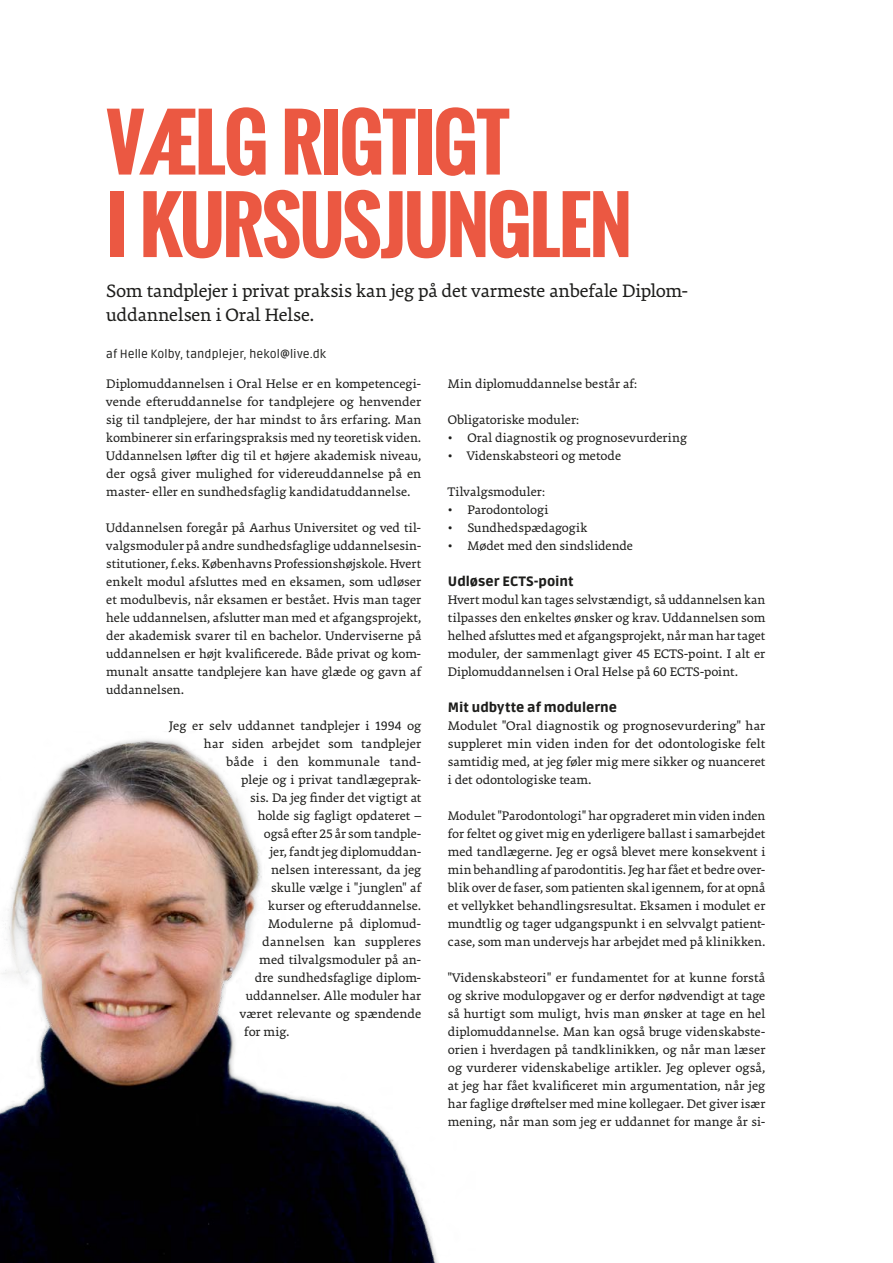
<style>
.page{position:relative;width:893px;height:1263px;background:#fff}
.page>*{position:absolute;margin:0;border:0;box-sizing:border-box;transform-origin:0 0}
.t1{font:700 75px/82.5px "Oswald";letter-spacing:-.03em;color:#eb5842}
.t2{font:19.5px/24px "Premiera";letter-spacing:-.01em;color:#1d1d1b}
.t3{font:13.5px/18px "Premiera";color:#1d1d1b;text-align:justify}
.t4{font:900 13.5px "Ruda";color:#1d1d1b}
.t5{font:12px "Ruda";letter-spacing:.01em;color:#1d1d1b}
</style>
<div class="page">
<img style="left:0;top:739px;width:439px;height:524px">
<h1 class="t1" style="left:106px;top:102px;width:527px">VÆLG RIGTIGT<br>I KURSUSJUNGLEN</h1>
<h2 class="t2" style="left:106px;top:279px;width:584px">Som tandplejer i privat praksis kan jeg på det varmeste anbefale Diplom&shy;uddannelsen i Oral Helse.</h2>
<p class="t5" style="left:106px;top:347px;width:221px">af Helle Kolby, tandplejer, hekol@live.dk</p>
<p class="t3" style="left:448px;top:374px;width:191px">Min diplomuddannelse består af:</p>
<p class="t3" style="left:448px;top:410px;width:133px">Obligatoriske moduler:</p>
<p class="t3" style="left:448px;top:428px;width:241px">• Oral diagnostik og prognosevurdering</p>
<p class="t3" style="left:448px;top:446px;width:175px">• Videnskabsteori og metode</p>
<p class="t3" style="left:448px;top:482px;width:99px">Tilvalgsmoduler:</p>
<p class="t3" style="left:448px;top:500px;width:102px">• Parodontologi</p>
<p class="t3" style="left:448px;top:518px;width:141px">• Sundhedspædagogik</p>
<p class="t3" style="left:448px;top:536px;width:187px">• Mødet med den sindslidende</p>
<p class="t4" style="left:448px;top:573px;width:127px">Udløser ECTS-point</p>
<p class="t3" style="left:448px;top:590px;width:319px">Hvert modul kan tages selvstændigt, så uddannelsen kan tilpasses den enkeltes ønsker og krav. Uddannelsen som helhed afsluttes med et afgangsprojekt, når man har taget moduler, der sammenlagt giver 45 ECTS-point. I alt er Diplomuddannelsen i Oral Helse på 60 ECTS-point.</p>
<p class="t4" style="left:448px;top:699px;width:171px">Mit udbytte af modulerne</p>
<p class="t3" style="left:448px;top:716px;width:319px">Modulet "Oral diagnostik og prognosevurdering" har suppleret min viden inden for det odontologiske felt samtidig med, at jeg føler mig mere sikker og nuanceret i det odontologiske team.</p>
<p class="t3" style="left:448px;top:806px;width:319px">Modulet "Parodontologi" har opgraderet min viden inden for feltet og givet mig en yderligere ballast i samarbejdet med tandlægerne. Jeg er også blevet mere konsekvent i min behandling af parodontitis. Jeg har fået et bedre over&shy;blik over de faser, som patienten skal igennem, for at opnå et vellykket behandlingsresultat. Eksamen i modulet er mundtlig og tager udgangspunkt i en selvvalgt patient&shy;case, som man undervejs har arbejdet med på klinikken.</p>
<p class="t3" style="left:448px;top:968px;width:319px">"Videnskabsteori" er fundamentet for at kunne forstå og skrive modulopgaver og er derfor nødvendigt at tage så hurtigt som muligt, hvis man ønsker at tage en hel diplomuddannelse. Man kan også bruge videnskabste&shy;orien i hverdagen på tandklinikken, og når man læser og vurderer videnskabelige artikler. Jeg oplever også, at jeg har fået kvalificeret min argumentation, når jeg har faglige drøftelser med mine kollegaer. Det giver især mening, når man som jeg er uddannet for mange år si-</p>
<p class="t3" style="left:106px;top:374px;width:317px">Diplomuddannelsen i Oral Helse er en kompetencegi&shy;vende efteruddannelse for tandplejere og henvender sig til tandplejere, der har mindst to års erfaring. Man kombinerer sin erfaringspraksis med ny teoretisk viden.<br>Uddannelsen løfter dig til et højere akademisk niveau, der også giver mulighed for videreuddannelse på en master- eller en sundhedsfaglig kandidatuddannelse.</p>
<p class="t3" style="left:106px;top:518px;width:317px">Uddannelsen foregår på Aarhus Universitet og ved til&shy;valgsmoduler på andre sundhedsfaglige uddannelsesin&shy;stitutioner, f.eks. Københavns Professionshøjskole. Hvert enkelt modul afsluttes med en eksamen, som udløser et modulbevis, når eksamen er bestået. Hvis man tager hele uddannelsen, afslutter man med et afgangsprojekt, der akademisk svarer til en bachelor. Underviserne på uddannelsen er højt kvalificerede. Både privat og kom&shy;munalt ansatte tandplejere kan have glæde og gavn af uddannelsen.</p>
<p class="t3" style="left:169px;top:716px;width:253px">Jeg er selv uddannet tandplejer i 1994 og</p>
<p class="t3" style="left:204px;top:734px;width:219px">har siden arbejdet som tandplejer</p>
<p class="t3" style="left:226px;top:752px;width:197px">både i den kommunale tand-</p>
<p class="t3" style="left:241px;top:770px;width:182px">pleje og i privat tandlægeprak-</p>
<p class="t3" style="left:250px;top:788px;width:172px">sis. Da jeg finder det vigtigt at</p>
<p class="t3" style="left:258px;top:806px;width:165px">holde sig fagligt opdateret –</p>
<p class="t3" style="left:264px;top:824px;width:159px">også efter 25 år som tandple-</p>
<p class="t3" style="left:270px;top:842px;width:153px">jer, fandt jeg diplomuddan-</p>
<p class="t3" style="left:271px;top:860px;width:152px">nelsen interessant, da jeg</p>
<p class="t3" style="left:271px;top:878px;width:151px">skulle vælge i "junglen" af</p>
<p class="t3" style="left:268px;top:896px;width:154px">kurser og efteruddannelse.</p>
<p class="t3" style="left:268px;top:914px;width:154px">Modulerne på diplomud-</p>
<p class="t3" style="left:262px;top:932px;width:160px">dannelsen kan suppleres</p>
<p class="t3" style="left:259px;top:950px;width:163px">med tilvalgsmoduler på an-</p>
<p class="t3" style="left:255px;top:968px;width:168px">dre sundhedsfaglige diplom-</p>
<p class="t3" style="left:246px;top:986px;width:177px">uddannelser. Alle moduler har</p>
<p class="t3" style="left:240px;top:1004px;width:183px">været relevante og spændende</p>
<p class="t3" style="left:244px;top:1022px;width:47px">for mig.</p>
</div>
